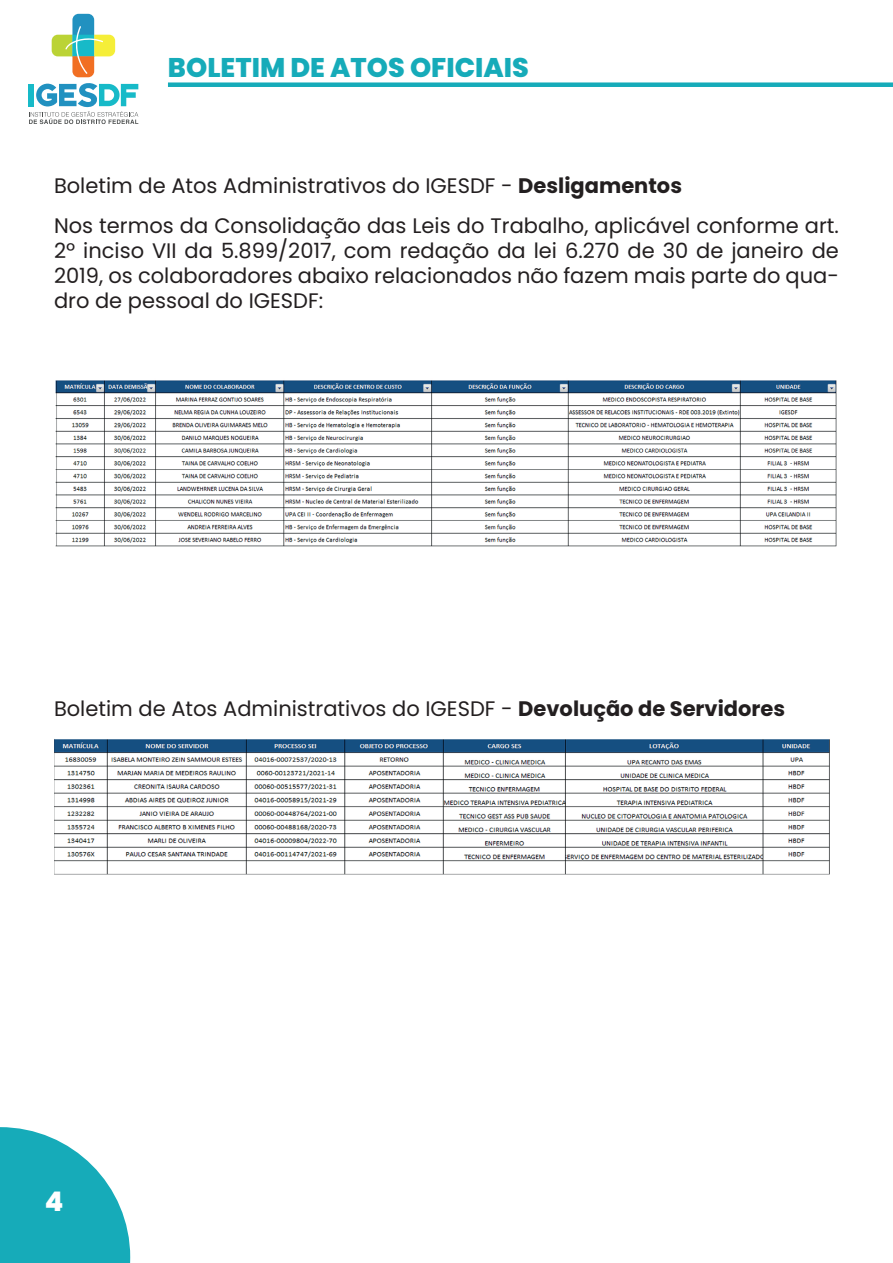
<style>
.page{position:relative;width:893px;height:1263px;background:#fff}
.page>*{position:absolute;margin:0;border:0;box-sizing:border-box;transform-origin:0 0}
.t1{font:800 27px "Poppins";color:#16abb9}
.t2{font:800 27px "Poppins";color:#fff}
.t3{font:21px/25.2px "Poppins";color:#231f20;text-align:justify}
.s1{font-weight:700}
</style>
<div class="page">
<div style="left:168px;top:82px;width:725px;height:5px;background:#16abb9"></div>
<svg style="left:0;top:1127px;width:130px;height:136px"></svg>
<div style="left:28px;top:84px;width:6px;height:22px;background:#17bac8"></div>
<svg style="left:29px;top:83px;width:109px;height:41px"></svg>
<svg style="left:52px;top:14px;width:63px;height:63px"></svg>
<img style="left:55px;top:380px;width:782px;height:167px">
<img style="left:54px;top:739px;width:776px;height:136px">
<p class="t1" style="left:168px;top:52px;width:363px">BOLETIM DE ATOS OFICIAIS</p>
<p class="t3" style="left:54px;top:173px;width:629px">Boletim de Atos Administrativos do IGESDF - <span class="s1">Desligamentos</span></p>
<p class="t3" style="left:54px;top:213px;width:786px">Nos termos da Consolidação das Leis do Trabalho, aplicável conforme art.<br>2º inciso VII da 5.899/2017, com redação da lei 6.270 de 30 de janeiro de 2019, os colaboradores abaixo relacionados não fazem mais parte do qua&shy;dro de pessoal do IGESDF:</p>
<p class="t3" style="left:54px;top:696px;width:733px">Boletim de Atos Administrativos do IGESDF - <span class="s1">Devolução de Servidores</span></p>
<p class="t2" style="left:45px;top:1185px;width:20px">4</p>
</div>
